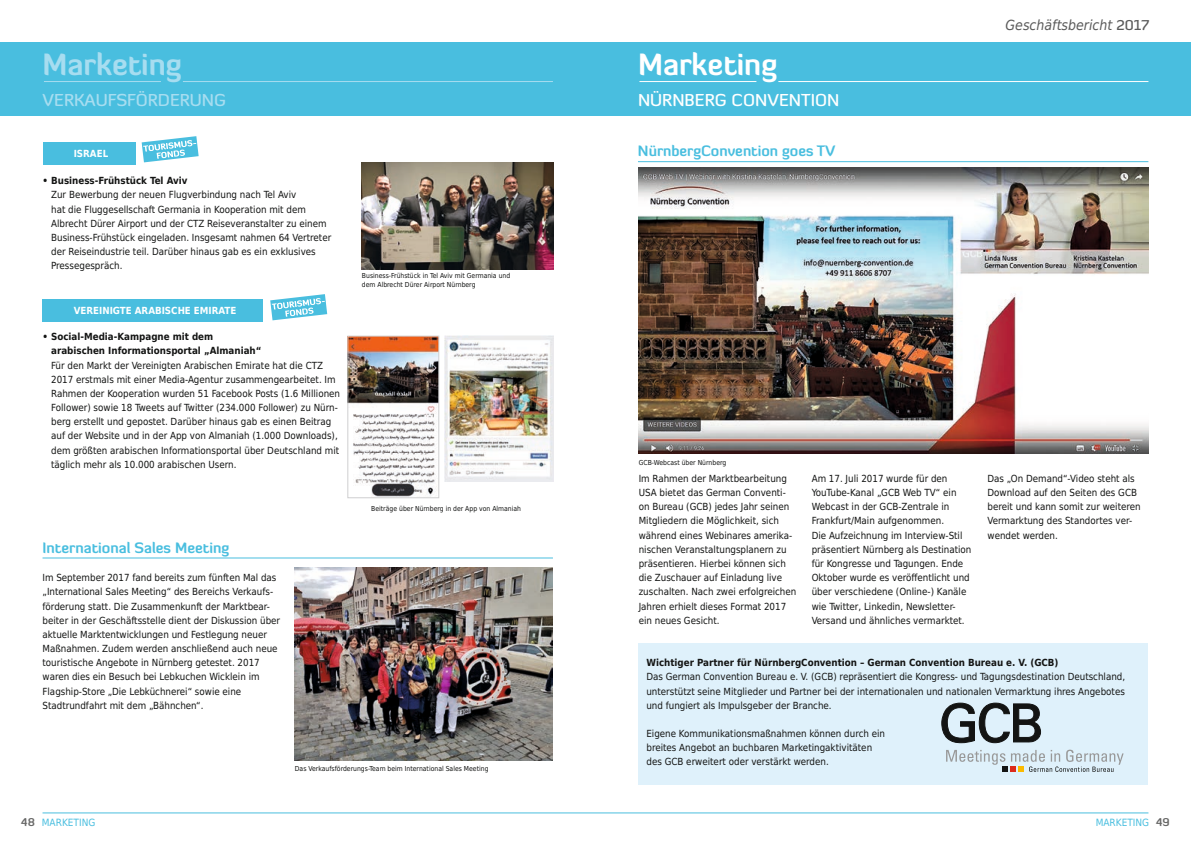
<style>
.page{position:relative;width:1191px;height:842px;background:#fff}
.page>*{position:absolute;margin:0;border:0;box-sizing:border-box;transform-origin:0 0}
.t1{font:700 30px "Diavlo";color:#a7ddf0}
.t2{font:700 30px "Diavlo";color:#fff}
.t3{font:500 17px "Diavlo";color:#fff}
.t4{font:500 17px "Diavlo";color:#a7ddf0}
.t5{font:700 14.7px "Diavlo";color:#49bedf}
.t6{font:italic 14px "DejaVu Sans Condensed";color:#5a5a5a}
.t7{font:10px "DejaVu Sans Condensed";color:#49bedf}
.t8{font:9.8px/14.2px "DejaVu Sans Condensed";color:#131413}
.t9{font:700 9.8px/14.2px "DejaVu Sans Condensed";color:#131413}
.t10{font:700 9.8px "DejaVu Sans Condensed";color:#fff}
.t11{font:6.9px/9px "DejaVu Sans Condensed";color:#131413}
.s1{font-family:"Diavlo";font-weight:500;font-style:normal}
.s2{font-family:"Diavlo";font-weight:700;font-size:11px;color:#686867}
</style>
<div class="page">
<hr style="left:43px;top:812px;width:1105px;height:1px;background:#49bedf">
<div style="left:0;top:43px;width:1191px;height:73px;background:#49bedf"></div>
<hr style="left:44px;top:81px;width:117px;height:1px;background:#a7ddf0">
<hr style="left:183px;top:81px;width:370px;height:1px;background:#a7ddf0">
<div style="left:43px;top:142px;width:92px;height:22px;background:#49bedf"></div>
<div style="left:43px;top:299px;width:220px;height:23px;background:#49bedf"></div>
<svg style="left:142px;top:136px;width:57px;height:26px"></svg>
<svg style="left:270px;top:294px;width:57px;height:26px"></svg>
<img style="left:362px;top:162px;width:191px;height:107px">
<img style="left:350px;top:338px;width:87px;height:158px">
<div style="left:348px;top:336px;width:91px;height:162px;border:1px solid #cfcfd0"></div>
<img style="left:444px;top:336px;width:109px;height:145px">
<hr style="left:43px;top:557px;width:510px;height:1px;background:#49bedf">
<img style="left:295px;top:567px;width:258px;height:194px">
<hr style="left:639px;top:81px;width:117px;height:1px;background:#fff">
<hr style="left:778px;top:81px;width:370px;height:1px;background:#fff">
<hr style="left:638px;top:161px;width:510px;height:1px;background:#49bedf">
<img style="left:638px;top:167px;width:510px;height:287px">
<div style="left:638px;top:644px;width:510px;height:141px;background:#dff1fb"></div>
<svg style="left:941px;top:703px;width:99px;height:40px"></svg>
<svg style="left:946px;top:750px;width:177px;height:22px"></svg>
<h1 class="t1" style="left:43px;top:45px;width:141px">Marketing</h1>
<h2 class="t4" style="left:43px;top:89px;width:185px">VERKAUFSFÖRDERUNG</h2>
<p class="t10" style="left:74px;top:145px;width:36px">ISRAEL</p>
<p class="t9" style="left:43px;top:173px;width:146px">• Business-Frühstück Tel Aviv</p>
<p class="t8" style="left:51px;top:187px;width:282px">Zur Bewerbung der neuen Flugverbindung nach Tel Aviv<br>hat die Fluggesellschaft Germania in Kooperation mit dem Albrecht Dürer Airport und der CTZ Reiseveranstalter zu einem Business-Frühstück eingeladen. Insgesamt nahmen 64 Vertreter der Reiseindustrie teil. Darüber hinaus gab es ein exklusives Pressegespräch.</p>
<p class="t10" style="left:74px;top:302px;width:164px">VEREINIGTE ARABISCHE EMIRATE</p>
<p class="t9" style="left:51px;top:329px;width:212px;text-indent:-9px">• Social-Media-Kampagne mit dem arabischen Informationsportal „Almaniah“</p>
<p class="t8" style="left:51px;top:357px;width:290px">Für den Markt der Vereinigten Arabischen Emirate hat die CTZ 2017 erstmals mit einer Media-Agentur zusammengearbeitet. Im Rahmen der Kooperation wurden 51 Facebook Posts (1.6 Millionen Follower) sowie 18 Tweets auf Twitter (234.000 Follower) zu Nürn&shy;berg erstellt und gepostet. Darüber hinaus gab es einen Beitrag auf der Website und in der App von Almaniah (1.000 Downloads), dem größten arabischen Informationsportal über Deutschland mit täglich mehr als 10.000 arabischen Usern.</p>
<h3 class="t5" style="left:43px;top:538px;width:188px">International Sales Meeting</h3>
<p class="t8" style="left:43px;top:570px;width:239px">Im September 2017 fand bereits zum fünften Mal das „International Sales Meeting“ des Bereichs Verkaufs&shy;förderung statt. Die Zusammenkunft der Marktbear&shy;beiter in der Geschäftsstelle dient der Diskussion über aktuelle Marktentwicklungen und Festlegung neuer Maßnahmen. Zudem werden anschließend auch neue touristische Angebote in Nürnberg getestet. 2017 waren dies ein Besuch bei Lebkuchen Wicklein im Flagship-Store „Die Lebküchnerei“ sowie eine Stadtrundfahrt mit dem „Bähnchen“.</p>
<p class="t11" style="left:362px;top:271px;width:150px">Business-Frühstück in Tel Aviv mit Germania und dem Albrecht Dürer Airport Nürnberg</p>
<p class="t11" style="left:371px;top:504px;width:151px">Beiträge über Nürnberg in der App von Almaniah</p>
<p class="t11" style="left:295px;top:763px;width:195px">Das Verkaufsförderungs-Team beim International Sales Meeting</p>
<h1 class="t2" style="left:638px;top:45px;width:141px">Marketing</h1>
<h2 class="t3" style="left:638px;top:89px;width:203px">NÜRNBERG CONVENTION</h2>
<h3 class="t5" style="left:638px;top:141px;width:199px">NürnbergConvention goes TV</h3>
<p class="t11" style="left:639px;top:457px;width:89px">GCB-Webcast über Nürnberg</p>
<h3 class="t6" style="left:1005px;top:15px;width:145px">Geschäftsbericht <span class="s1">2017</span></h3>
<p class="t8" style="left:639px;top:471px;width:159px">Im Rahmen der Marktbearbeitung<br>USA bietet das German Conventi&shy;on Bureau (GCB) jedes Jahr seinen<br>Mitgliedern die Möglichkeit, sich während eines Webinares amerika&shy;nischen Veranstaltungsplanern zu präsentieren. Hierbei können sich die Zuschauer auf Einladung live zuschalten. Nach zwei erfolgreichen<br>Jahren erhielt dieses Format 2017 ein neues Gesicht.</p>
<p class="t8" style="left:811px;top:471px;width:161px">Am 17. Juli 2017 wurde für den YouTube-Kanal „GCB Web TV“ ein Webcast in der GCB-Zentrale in Frankfurt/Main aufgenommen.<br>Die Aufzeichnung im Interview-Stil präsentiert Nürnberg als Destination für Kongresse und Tagungen. Ende Oktober wurde es veröffentlicht und über verschiedene (Online-) Kanäle wie Twitter, Linkedin, Newsletter-Versand und ähnliches vermarktet.</p>
<p class="t8" style="left:987px;top:471px;width:155px">Das „On Demand“-Video steht als<br>Download auf den Seiten des GCB bereit und kann somit zur weiteren<br>Vermarktung des Standortes ver&shy;wendet werden.</p>
<p class="t9" style="left:646px;top:655px;width:414px">Wichtiger Partner für NürnbergConvention – German Convention Bureau e. V. (GCB)</p>
<p class="t8" style="left:646px;top:669px;width:480px;text-align:justify">Das German Convention Bureau e. V. (GCB) repräsentiert die Kongress- und Tagungsdestination Deutschland, unterstützt seine Mitglieder und Partner bei der internationalen und nationalen Vermarktung ihres Angebotes und fungiert als Impulsgeber der Branche.</p>
<p class="t8" style="left:646px;top:726px;width:240px">Eigene Kommunikationsmaßnahmen können durch ein breites Angebot an buchbaren Marketingaktivitäten des GCB erweitert oder verstärkt werden.</p>
<p class="t7" style="left:21px;top:815px;width:76px"><span class="s2">48</span> MARKETING</p>
<p class="t7" style="left:1095px;top:815px;width:76px">MARKETING <span class="s2">49</span></p>
</div>
